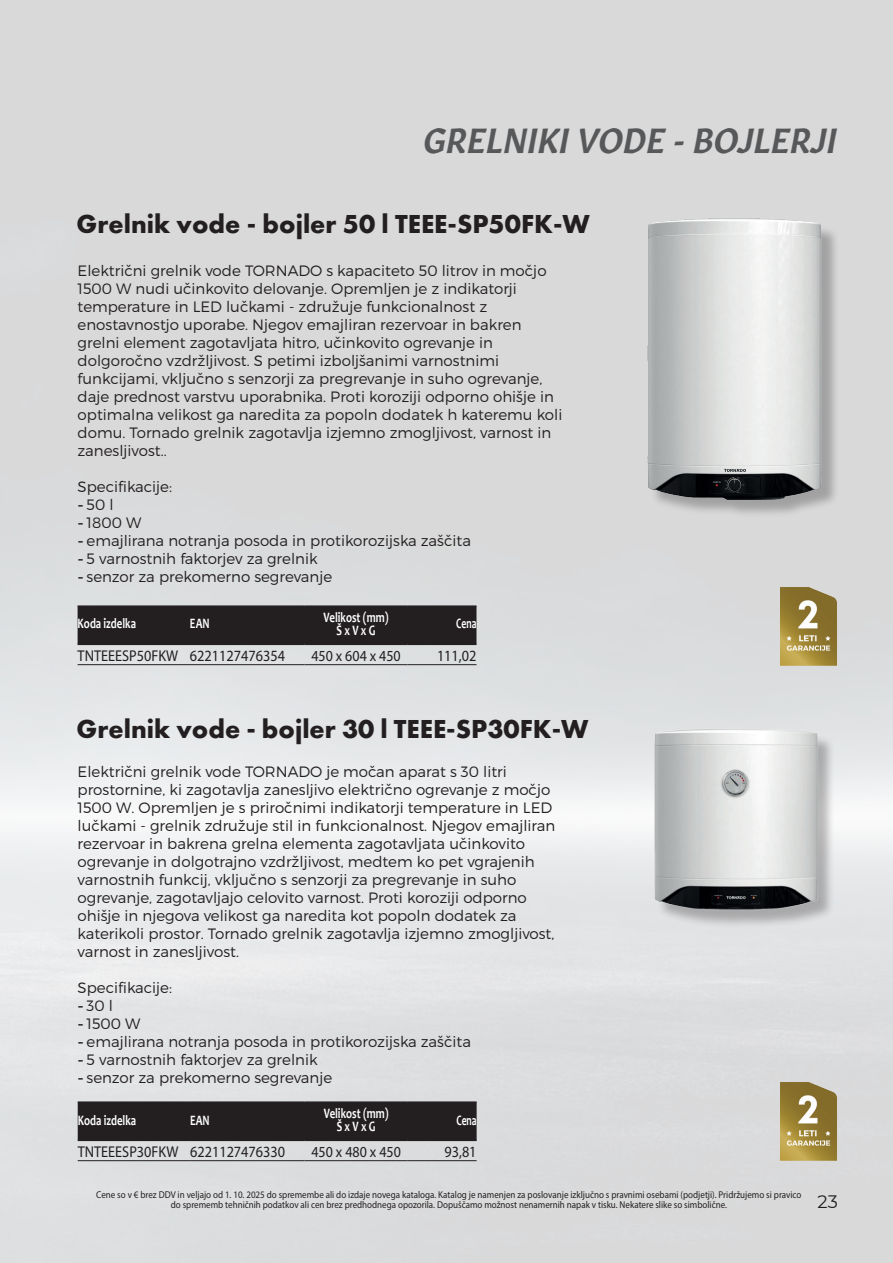
<style>
.page{position:relative;width:893px;height:1263px;background:#fff}
.page>*{position:absolute;margin:0;border:0;box-sizing:border-box;transform-origin:0 0}
.t1{font:italic 600 34.5px "Gitan Latn";color:#57585a}
.t2{font:700 27px "Futura PT";color:#231f20}
.t3{font:18px "Montserrat";color:#231f20}
.t4{font:15.6px "Myriad Pro";color:#231f20;scale:.91 1}
.t5{font:15.45px "Myriad Pro";color:#231f20;scale:.91 1}
.t6{font:300 15px/18px "Montserrat";color:#231f20}
.t7{font:700 14.4px/13.5px "Candara";color:#fff;text-align:center;scale:.75 1}
.t8{font:700 14.4px "Candara";color:#fff;scale:.67 1}
.t9{font:9.9px/10.5px "Myriad Pro";color:#231f20;text-align:center;scale:.91 1}
.s1{font-family:"DIN Pro";font-weight:500}
</style>
<div class="page">
<img style="left:0;top:0;width:893px;height:1263px">
<div style="left:656px;top:731px;width:179px;height:198px;background:#231f20;opacity:.3"></div>
<img style="left:630px;top:729px;width:203px;height:197px">
<img style="left:626px;top:198px;width:213px;height:317px">
<div style="left:78px;top:607px;width:398px;height:37px;background:#231f20"></div>
<hr style="left:78px;top:664px;width:112px;height:1px;background:#231f20">
<hr style="left:78px;top:605px;width:112px;height:2px;background:#231f20">
<hr style="left:78px;top:644px;width:112px;height:1px;background:#231f20">
<hr style="left:190px;top:605px;width:114px;height:2px;background:#231f20">
<hr style="left:190px;top:644px;width:114px;height:1px;background:#231f20">
<hr style="left:304px;top:605px;width:104px;height:2px;background:#231f20">
<hr style="left:408px;top:605px;width:68px;height:2px;background:#231f20">
<hr style="left:304px;top:644px;width:104px;height:1px;background:#231f20">
<hr style="left:408px;top:644px;width:68px;height:1px;background:#231f20">
<hr style="left:190px;top:664px;width:114px;height:1px;background:#231f20">
<hr style="left:304px;top:664px;width:104px;height:1px;background:#231f20">
<hr style="left:408px;top:664px;width:68px;height:1px;background:#231f20">
<div style="left:78px;top:1103px;width:399px;height:36px;background:#231f20"></div>
<hr style="left:78px;top:1160px;width:112px;height:1px;background:#231f20">
<hr style="left:78px;top:1101px;width:112px;height:2px;background:#231f20">
<hr style="left:78px;top:1139px;width:112px;height:2px;background:#231f20">
<hr style="left:190px;top:1101px;width:115px;height:2px;background:#231f20">
<hr style="left:190px;top:1139px;width:115px;height:2px;background:#231f20">
<hr style="left:305px;top:1101px;width:103px;height:2px;background:#231f20">
<hr style="left:408px;top:1101px;width:69px;height:2px;background:#231f20">
<hr style="left:305px;top:1139px;width:103px;height:2px;background:#231f20">
<hr style="left:408px;top:1139px;width:69px;height:2px;background:#231f20">
<hr style="left:190px;top:1160px;width:115px;height:1px;background:#231f20">
<hr style="left:305px;top:1160px;width:103px;height:1px;background:#231f20">
<hr style="left:408px;top:1160px;width:69px;height:1px;background:#231f20">
<img style="left:776px;top:584px;width:63px;height:84px">
<img style="left:776px;top:1078px;width:63px;height:85px">
<h1 class="t1" style="left:423px;top:111px;width:415px">GRELNIKI VODE - BOJLERJI</h1>
<h2 class="t2" style="left:77px;top:207px;width:515px">Grelnik vode - bojler 50 l TEEE-SP50FK-W</h2>
<p class="t6" style="left:78px;top:261px;width:486px">Električni grelnik vode TORNADO s kapaciteto 50 litrov in močjo 1500 W nudi učinkovito delovanje. Opremljen je z indikatorji temperature in LED lučkami - združuje funkcionalnost z enostavnostjo uporabe. Njegov emajliran rezervoar in bakren grelni element zagotavljata hitro, učinkovito ogrevanje in dolgoročno vzdržljivost. S petimi izboljšanimi varnostnimi funkcijami, vključno s senzorji za pregrevanje in suho ogrevanje, daje prednost varstvu uporabnika. Proti koroziji odporno ohišje in optimalna velikost ga naredita za popoln dodatek h kateremu koli domu. Tornado grelnik zagotavlja izjemno zmogljivost, varnost in zanesljivost..</p>
<p class="t6" style="left:78px;top:477px;width:96px">Specifikacije: <span class="s1">-</span>50 l</p>
<p class="t6" style="left:78px;top:513px;width:65px"><span class="s1">-</span> 1800 W</p>
<p class="t6" style="left:78px;top:531px;width:395px"><span class="s1">-</span> emajlirana notranja posoda in protikorozijska zaščita</p>
<p class="t6" style="left:78px;top:549px;width:242px"><span class="s1">-</span> 5 varnostnih faktorjev za grelnik</p>
<p class="t6" style="left:78px;top:567px;width:256px"><span class="s1">-</span> senzor za prekomerno segrevanje</p>
<p class="t7" style="left:78px;top:617px;width:79px">Koda izdelka</p>
<p class="t7" style="left:190px;top:617px;width:28px">EAN</p>
<p class="t7" style="left:324px;top:610px;width:88px">Velikost (mm)<br>Š x V x G</p>
<p class="t8" style="left:456px;top:615px;width:32px">Cena</p>
<p class="t4" style="left:78px;top:646px;width:229px">TNTEEESP50FKW 6221127476354</p>
<p class="t5" style="left:311px;top:646px;width:100px">450 x 604 x 450</p>
<p class="t4" style="left:437px;top:646px;width:45px">111,02</p>
<h2 class="t2" style="left:77px;top:711px;width:514px">Grelnik vode - bojler 30 l TEEE-SP30FK-W</h2>
<p class="t6" style="left:78px;top:762px;width:479px">Električni grelnik vode TORNADO je močan aparat s 30 litri prostornine, ki zagotavlja zanesljivo električno ogrevanje z močjo 1500 W. Opremljen je s priročnimi indikatorji temperature in LED lučkami - grelnik združuje stil in funkcionalnost. Njegov emajliran rezervoar in bakrena grelna elementa zagotavljata učinkovito ogrevanje in dolgotrajno vzdržljivost, medtem ko pet vgrajenih varnostnih funkcij, vključno s senzorji za pregrevanje in suho ogrevanje, zagotavljajo celovito varnost. Proti koroziji odporno ohišje in njegova velikost ga naredita kot popoln dodatek za katerikoli prostor. Tornado grelnik zagotavlja izjemno zmogljivost, varnost in zanesljivost.</p>
<p class="t6" style="left:78px;top:978px;width:96px">Specifikacije: <span class="s1">-</span>30 l</p>
<p class="t6" style="left:78px;top:1014px;width:64px"><span class="s1">-</span> 1500 W</p>
<p class="t6" style="left:78px;top:1032px;width:395px"><span class="s1">-</span> emajlirana notranja posoda in protikorozijska zaščita</p>
<p class="t6" style="left:78px;top:1050px;width:242px"><span class="s1">-</span> 5 varnostnih faktorjev za grelnik</p>
<p class="t6" style="left:78px;top:1068px;width:256px"><span class="s1">-</span> senzor za prekomerno segrevanje</p>
<p class="t7" style="left:78px;top:1113px;width:79px">Koda izdelka</p>
<p class="t7" style="left:190px;top:1113px;width:28px">EAN</p>
<p class="t7" style="left:324px;top:1106px;width:88px">Velikost (mm)<br>Š x V x G</p>
<p class="t8" style="left:456px;top:1111px;width:32px">Cena</p>
<p class="t4" style="left:78px;top:1142px;width:229px">TNTEEESP30FKW 6221127476330</p>
<p class="t5" style="left:311px;top:1142px;width:100px">450 x 480 x 450</p>
<p class="t4" style="left:444px;top:1142px;width:37px">93,81</p>
<p class="t9" style="left:96px;top:1189px;width:776px">Cene so v € brez DDV in veljajo od 1. 10. 2025 do spremembe ali do izdaje novega kataloga. Katalog je namenjen za poslovanje izključno s pravnimi osebami (podjetji). Pridržujemo si pravico do sprememb tehničnih podatkov ali cen brez predhodnega opozorila. Dopuščamo možnost nenamernih napak v tisku. Nekatere slike so simbolične.</p>
<p class="t3" style="left:818px;top:1189px;width:22px">23</p>
</div>
